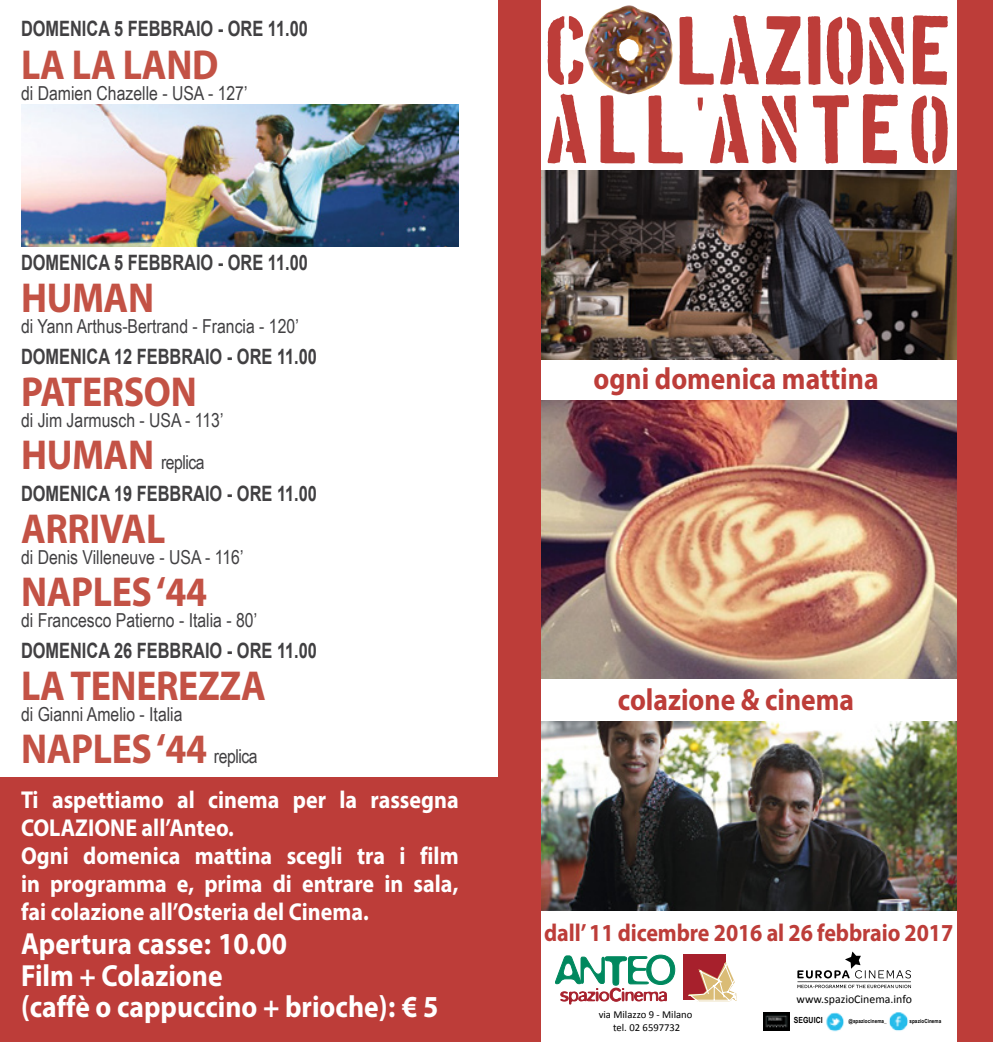
<style>
.page{position:relative;width:993px;height:1042px;background:#fff}
.page>*{position:absolute;margin:0;border:0;box-sizing:border-box;transform-origin:0 0}
.t1{font:77px/78.8px "Boston Traffic";letter-spacing:.035em;color:#bd3d39}
.t2{font:700 42px "Myriad Hebrew";letter-spacing:-.01em;color:#c35245;scale:.9 1}
.t3{font:700 30.62px/31.5px "Myriad Hebrew";color:#fff;scale:.9 1}
.t4{font:700 30.62px "Myriad Hebrew";color:#bd3d39;scale:.9 1}
.t5{font:700 24.5px/28px "Myriad Hebrew";color:#fff;scale:.9 1}
.t6{font:700 24.5px "Myriad Hebrew";letter-spacing:-.005em;color:#bd3d39;scale:.9 1}
.t7{font:700 21.18px "Arial";color:#414042;scale:.77 1}
.t8{font:19.25px/42px "Arial Narrow";color:#414042}
.t9{font:11.9px "Calibri";color:#000}
.t10{font:10.67px/12.8px "Calibri";color:#000;text-align:center}
.t11{font:700 8.4px "Arial Narrow";letter-spacing:.015em;color:#000}
.t12{font:700 5.6px "Arial Narrow";letter-spacing:.015em;color:#000}
.s1{font-family:"Myriad Hebrew";font-weight:700;font-size:42px;color:#c35245}
.s2{font-family:"Arial Narrow";font-weight:400;font-size:19.25px;color:#414042}
</style>
<div class="page">
<svg style="left:797px;top:951px;width:113px;height:37px"></svg>
<img style="left:540px;top:171px;width:417px;height:189px">
<img style="left:540px;top:401px;width:417px;height:278px">
<img style="left:540px;top:722px;width:417px;height:189px">
<img style="left:763px;top:1012px;width:26px;height:18px">
<img style="left:889px;top:1012px;width:19px;height:19px">
<img style="left:826px;top:1012px;width:18px;height:20px">
<div style="left:957px;top:0;width:35px;height:1042px;background:#bd3d39"></div>
<div style="left:498px;top:0;width:42px;height:1042px;background:#bd3d39"></div>
<svg style="left:555px;top:954px;width:120px;height:50px"></svg>
<div style="left:682px;top:954px;width:43px;height:46px;background:#a7202c"></div>
<svg style="left:688px;top:961px;width:48px;height:41px"></svg>
<img style="left:585px;top:5px;width:87px;height:89px">
<div style="left:0;top:777px;width:505px;height:265px;background:#bd3d39"></div>
<img style="left:21px;top:104px;width:437px;height:143px">
<p class="t7" style="left:21px;top:15px;width:374px">DOMENICA 5 FEBBRAIO - ORE 11.00</p>
<h2 class="t2" style="left:21px;top:41px;width:221px">LA LA LAND</h2>
<p class="t8" style="left:21px;top:71px;width:228px">di Damien Chazelle - USA - 127’</p>
<p class="t7" style="left:21px;top:248px;width:374px">DOMENICA 5 FEBBRAIO - ORE 11.00</p>
<h2 class="t2" style="left:21px;top:274px;width:149px">HUMAN</h2>
<p class="t8" style="left:21px;top:304px;width:279px">di Yann Arthus-Bertrand - Francia - 120’</p>
<p class="t7" style="left:21px;top:343px;width:386px">DOMENICA 12 FEBBRAIO - ORE 11.00</p>
<h2 class="t2" style="left:21px;top:368px;width:197px">PATERSON</h2>
<p class="t8" style="left:21px;top:399px;width:204px">di Jim Jarmusch - USA - 113’<br><span class="s1">HUMAN</span> replica</p>
<p class="t7" style="left:21px;top:479px;width:386px">DOMENICA 19 FEBBRAIO - ORE 11.00</p>
<h2 class="t2" style="left:21px;top:505px;width:162px">ARRIVAL</h2>
<p class="t8" style="left:21px;top:535px;width:224px">di Denis Villeneuve - USA - 116’</p>
<h2 class="t2" style="left:21px;top:568px;width:208px">NAPLES ‘44</h2>
<p class="t8" style="left:21px;top:598px;width:238px">di Francesco Patierno - Italia - 80’</p>
<p class="t7" style="left:21px;top:637px;width:386px">DOMENICA 26 FEBBRAIO - ORE 11.00</p>
<h2 class="t2" style="left:21px;top:662px;width:274px">LA TENEREZZA</h2>
<p class="t8" style="left:21px;top:693px;width:163px">di Gianni Amelio - Italia</p>
<h2 class="t2" style="left:21px;top:725px;width:264px">NAPLES ‘44 <span class="s2">replica</span></h2>
<p class="t5" style="left:21px;top:787px;width:487px">Ti aspettiamo al cinema per la rassegna COLAZIONE all’Anteo.<br>Ogni domenica mattina scegli tra i film in programma e, prima di entrare in sala, fai colazione all’Osteria del Cinema.</p>
<h3 class="t3" style="left:21px;top:929px;width:465px">Apertura casse: 10.00<br>Film + Colazione<br>(caffè o cappuccino + brioche): € 5</h3>
<h1 class="t1" style="left:546px;top:15px;width:409px">C LAZIONE<br>ALL<sup>'</sup>ANTEO</h1>
<h3 class="t4" style="left:593px;top:362px;width:318px">ogni domenica mattina</h3>
<h3 class="t4" style="left:617px;top:682px;width:264px">colazione &amp; cinema</h3>
<p class="t6" style="left:544px;top:919px;width:456px">dall’ 11 dicembre 2016 al 26 febbraio 2017</p>
<p class="t10" style="left:598px;top:1008px;width:95px">via Milazzo 9 - Milano tel. 02 6597732</p>
<p class="t9" style="left:796px;top:991px;width:117px">www.spazioCinema.info</p>
<p class="t11" style="left:793px;top:1013px;width:30px">seguici</p>
<p class="t12" style="left:848px;top:1016px;width:40px">@spaziocinema_</p>
<p class="t12" style="left:909px;top:1017px;width:33px">spazioCinema</p>
</div>
